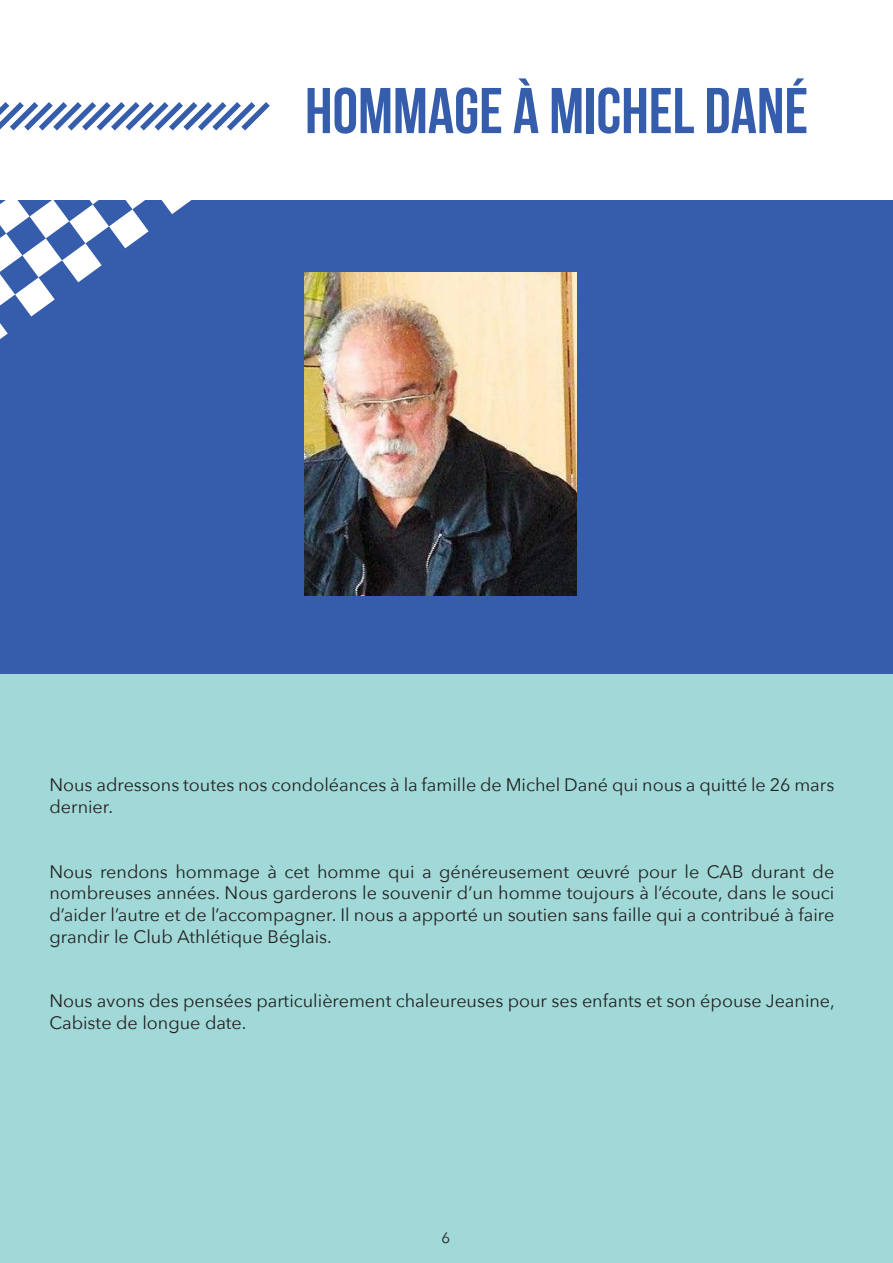
<style>
.page{position:relative;width:893px;height:1263px;background:#fff}
.page>*{position:absolute;margin:0;border:0;box-sizing:border-box;transform-origin:0 0}
.t1{font:64.5px "Bebas Neue";color:#355dab}
.t2{font:18px/21.6px "Avenir Next";color:#241f1f}
.t3{font:15px "Avenir Next";color:#241f1f}
</style>
<div class="page">
<hr style="left:892px;top:690px;width:1px;height:519px;background:#a0d9d8">
<div style="left:0;top:673px;width:892px;height:590px;background:#a0d9d8"></div>
<div style="left:0;top:200px;width:892px;height:473px;background:#355dab"></div>
<img style="left:305px;top:273px;width:271px;height:322px">
<svg style="left:0;top:323px;width:8px;height:16px"></svg>
<svg style="left:0;top:102px;width:270px;height:214px"></svg>
<h1 class="t1" style="left:305px;top:75px;width:505px">HOMMAGE À MICHEL DANÉ</h1>
<p class="t2" style="left:49px;top:773px;width:786px">Nous adressons toutes nos condoléances à la famille de Michel Dané qui nous a quitté le 26 mars dernier.</p>
<p class="t2" style="left:49px;top:860px;width:786px;text-align:justify">Nous rendons hommage à cet homme qui a généreusement œuvré pour le CAB durant de nombreuses années. Nous garderons le souvenir d’un homme toujours à l’écoute, dans le souci d’aider l’autre et de l’accompagner. Il nous a apporté un soutien sans faille qui a contribué à faire grandir le Club Athlétique Béglais.</p>
<p class="t2" style="left:49px;top:989px;width:787px">Nous avons des pensées particulièrement chaleureuses pour ses enfants et son épouse Jeanine,<br>Cabiste de longue date.</p>
<p class="t3" style="left:442px;top:1225px;width:10px">6</p>
</div>
